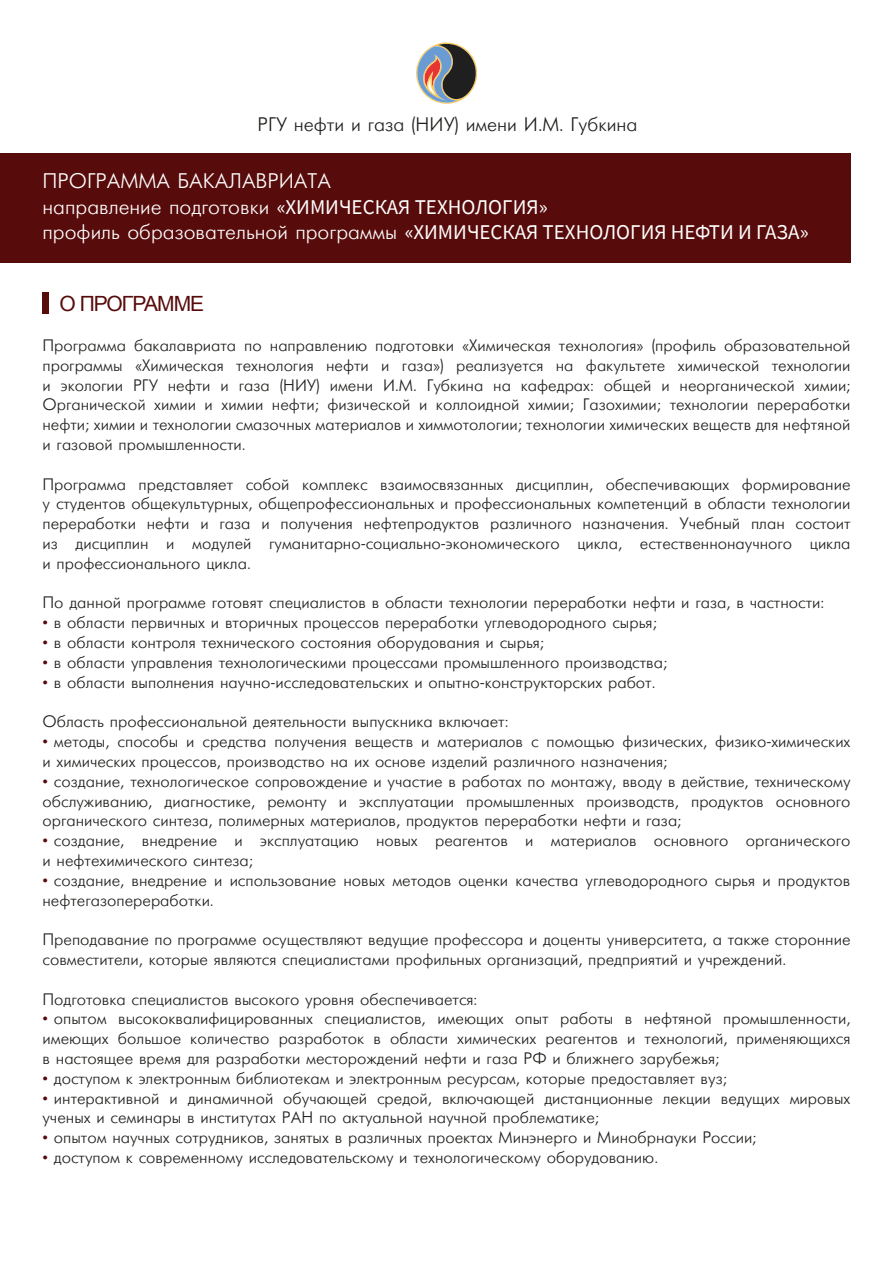
<style>
.page{position:relative;width:893px;height:1263px;background:#fff}
.page>*{position:absolute;margin:0;border:0;box-sizing:border-box;transform-origin:0 0}
.t1{font:21px/25.2px "Source Sans Pro";color:#fff}
.t2{font:21px "Futuris Cyrillic";color:#fff}
.t3{font:21px "Arial";letter-spacing:-.045em;color:#580b0b}
.t4{font:19.5px "Futuris Cyrillic";color:#1d1d1b}
.t5{font:16.5px/19.8px "Futuris Cyrillic";color:#1d1d1b}
.s1{font-family:"Futuris Cyrillic"}
.s2{color:#580b0b}
</style>
<div class="page">
<div style="left:43px;top:292px;width:6px;height:22px;background:#580b0b"></div>
<div style="left:0;top:153px;width:850px;height:110px;background:#580b0b"></div>
<svg style="left:416px;top:43px;width:61px;height:61px"></svg>
<p class="t4" style="left:258px;top:115px;width:381px">РГУ нефти и газа (НИУ) имени И.М. Губкина</p>
<p class="t2" style="left:43px;top:171px;width:290px">ПРОГРАММА БАКАЛАВРИАТА</p>
<p class="t1" style="left:43px;top:194px;width:768px"><span class="s1">направление подготовки</span> «ХИМИЧЕСКАЯ ТЕХНОЛОГИЯ»<br><span class="s1">профиль образовательной программы</span> «ХИМИЧЕСКАЯ ТЕХНОЛОГИЯ НЕФТИ И ГАЗА»</p>
<p class="t3" style="left:60px;top:290px;width:146px">О ПРОГРАММЕ</p>
<p class="t5" style="left:43px;top:336px;width:809px;text-align:justify">Программа бакалавриата по направлению подготовки «Химическая технология» (профиль образовательной программы «Химическая технология нефти и газа») реализуется на факультете химической технологии и экологии РГУ нефти и газа (НИУ) имени И.М. Губкина на кафедрах: общей и неорганической химии; Органической химии и химии нефти; физической и коллоидной химии; Газохимии; технологии переработки нефти; химии и технологии смазочных материалов и химмотологии; технологии химических веществ для нефтяной и газовой промышленности.</p>
<p class="t5" style="left:43px;top:475px;width:809px;text-align:justify">Программа представляет собой комплекс взаимосвязанных дисциплин, обеспечивающих формирование у студентов общекультурных, общепрофессиональных и профессиональных компетенций в области технологии переработки нефти и газа и получения нефтепродуктов различного назначения. Учебный план состоит из дисциплин и модулей гуманитарно-социально-экономического цикла, естественнонаучного цикла и профессионального цикла.</p>
<p class="t5" style="left:43px;top:593px;width:783px">По данной программе готовят специалистов в области технологии переработки нефти и газа, в частности:</p>
<p class="t5" style="left:43px;top:613px;width:616px"><span class="s2">•</span> в области первичных и вторичных процессов переработки углеводородного сырья;</p>
<p class="t5" style="left:43px;top:633px;width:503px"><span class="s2">•</span> в области контроля технического состояния оборудования и сырья;</p>
<p class="t5" style="left:43px;top:653px;width:626px"><span class="s2">•</span> в области управления технологическими процессами промышленного производства;</p>
<p class="t5" style="left:43px;top:673px;width:614px"><span class="s2">•</span> в области выполнения научно-исследовательских и опытно-конструкторских работ.</p>
<p class="t5" style="left:43px;top:712px;width:467px">Область профессиональной деятельности выпускника включает:</p>
<p class="t5" style="left:43px;top:732px;width:809px"><span class="s2">•</span> методы, способы и средства получения веществ и материалов с помощью физических, физико-химических и химических процессов, производство на их основе изделий различного назначения;</p>
<p class="t5" style="left:43px;top:772px;width:809px;text-align:justify"><span class="s2">•</span> создание, технологическое сопровождение и участие в работах по монтажу, вводу в действие, техническому обслуживанию, диагностике, ремонту и эксплуатации промышленных производств, продуктов основного органического синтеза, полимерных материалов, продуктов переработки нефти и газа;</p>
<p class="t5" style="left:43px;top:831px;width:809px"><span class="s2">•</span> создание, внедрение и эксплуатацию новых реагентов и материалов основного органического и нефтехимического синтеза;</p>
<p class="t5" style="left:43px;top:871px;width:809px"><span class="s2">•</span> создание, внедрение и использование новых методов оценки качества углеводородного сырья и продуктов нефтегазопереработки.</p>
<p class="t5" style="left:43px;top:930px;width:809px">Преподавание по программе осуществляют ведущие профессора и доценты университета, а также сторонние совместители, которые являются специалистами профильных организаций, предприятий и учреждений.</p>
<p class="t5" style="left:43px;top:989px;width:436px">Подготовка специалистов высокого уровня обеспечивается:</p>
<p class="t5" style="left:43px;top:1009px;width:809px;text-align:justify"><span class="s2">•</span> опытом высококвалифицированных специалистов, имеющих опыт работы в нефтяной промышленности, имеющих большое количество разработок в области химических реагентов и технологий, применяющихся в настоящее время для разработки месторождений нефти и газа РФ и ближнего зарубежья;</p>
<p class="t5" style="left:43px;top:1069px;width:686px"><span class="s2">•</span> доступом к электронным библиотекам и электронным ресурсам, которые предоставляет вуз;</p>
<p class="t5" style="left:43px;top:1088px;width:809px"><span class="s2">•</span> интерактивной и динамичной обучающей средой, включающей дистанционные лекции ведущих мировых ученых и семинары в институтах РАН по актуальной научной проблематике;</p>
<p class="t5" style="left:43px;top:1128px;width:715px"><span class="s2">•</span> опытом научных сотрудников, занятых в различных проектах Минэнерго и Минобрнауки России;</p>
<p class="t5" style="left:43px;top:1148px;width:617px"><span class="s2">•</span> доступом к современному исследовательскому и технологическому оборудованию.</p>
</div>
